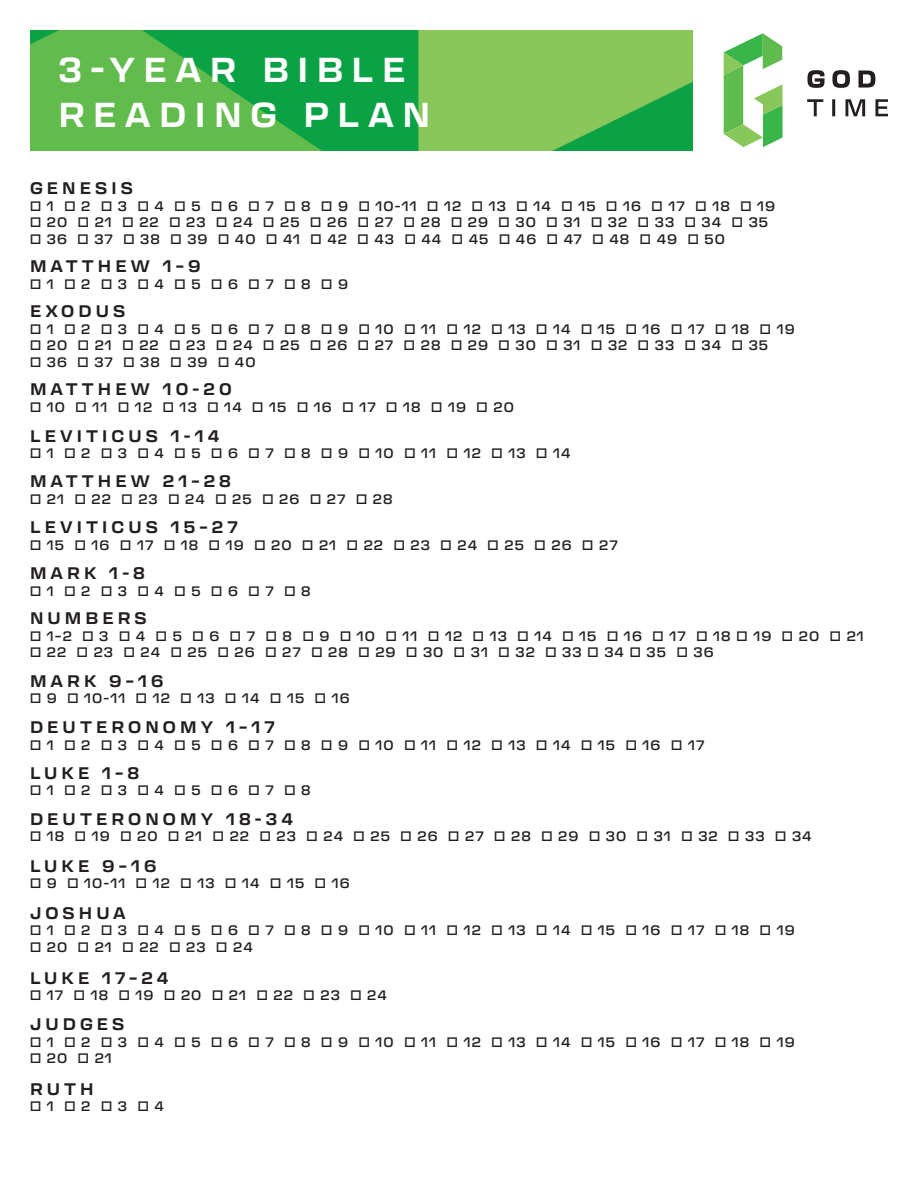
<style>
.page{position:relative;width:918px;height:1188px;background:#fff}
.page>*{position:absolute;margin:0;border:0;box-sizing:border-box;transform-origin:0 0}
.t1{font:700 34.05px "Transducer";letter-spacing:.25em;color:#fff}
.t2{font:700 16.5px "Transducer";letter-spacing:.25em;color:#231f20}
.t3{font:500 13.5px "Transducer";letter-spacing:.075em;color:#231f20}
</style>
<div class="page">
<img style="left:30px;top:30px;width:663px;height:120px">
<svg style="left:807px;top:70px;width:18px;height:18px"></svg>
<svg style="left:832px;top:70px;width:18px;height:18px"></svg>
<svg style="left:858px;top:71px;width:17px;height:17px"></svg>
<svg style="left:807px;top:99px;width:16px;height:17px"></svg>
<svg style="left:832px;top:99px;width:3px;height:17px"></svg>
<svg style="left:845px;top:99px;width:20px;height:17px"></svg>
<svg style="left:875px;top:99px;width:13px;height:17px"></svg>
<svg style="left:724px;top:33px;width:59px;height:114px"></svg>
<p class="t1" style="left:59px;top:46px;width:348px">3-YEAR BIBLE</p>
<p class="t1" style="left:59px;top:90px;width:373px">READING PLAN</p>
<p class="t2" style="left:30px;top:177px;width:104px">GENESIS</p>
<p class="t3" style="left:30px;top:197px;width:747px">□ 1 □ 2 □ 3 □ 4 □ 5 □ 6 □ 7 □ 8 □ 9 □ 10-11 □ 12 □ 13 □ 14 □ 15 □ 16 □ 17 □ 18 □ 19</p>
<p class="t3" style="left:30px;top:213px;width:740px">□ 20 □ 21 □ 22 □ 23 □ 24 □ 25 □ 26 □ 27 □ 28 □ 29 □ 30 □ 31 □ 32 □ 33 □ 34 □ 35</p>
<p class="t3" style="left:30px;top:230px;width:697px">□ 36 □ 37 □ 38 □ 39 □ 40 □ 41 □ 42 □ 43 □ 44 □ 45 □ 46 □ 47 □ 48 □ 49 □ 50</p>
<p class="t2" style="left:30px;top:255px;width:172px">MATTHEW 1–9</p>
<p class="t3" style="left:30px;top:275px;width:320px">□ 1 □ 2 □ 3 □ 4 □ 5 □ 6 □ 7 □ 8 □ 9</p>
<p class="t2" style="left:30px;top:300px;width:97px">EXODUS</p>
<p class="t3" style="left:30px;top:320px;width:766px">□ 1 □ 2 □ 3 □ 4 □ 5 □ 6 □ 7 □ 8 □ 9 □ 10 □ 11 □ 12 □ 13 □ 14 □ 15 □ 16 □ 17 □ 18 □ 19</p>
<p class="t3" style="left:30px;top:336px;width:740px">□ 20 □ 21 □ 22 □ 23 □ 24 □ 25 □ 26 □ 27 □ 28 □ 29 □ 30 □ 31 □ 32 □ 33 □ 34 □ 35</p>
<p class="t3" style="left:30px;top:353px;width:227px">□ 36 □ 37 □ 38 □ 39 □ 40</p>
<p class="t2" style="left:30px;top:378px;width:203px">MATTHEW 10-20</p>
<p class="t3" style="left:30px;top:398px;width:485px">□ 10 □ 11 □ 12 □ 13 □ 14 □ 15 □ 16 □ 17 □ 18 □ 19 □ 20</p>
<p class="t2" style="left:30px;top:424px;width:191px">LEVITICUS 1-14</p>
<p class="t3" style="left:30px;top:444px;width:542px">□ 1 □ 2 □ 3 □ 4 □ 5 □ 6 □ 7 □ 8 □ 9 □ 10 □ 11 □ 12 □ 13 □ 14</p>
<p class="t2" style="left:30px;top:470px;width:203px">MATTHEW 21–28</p>
<p class="t3" style="left:30px;top:490px;width:364px">□ 21 □ 22 □ 23 □ 24 □ 25 □ 26 □ 27 □ 28</p>
<p class="t2" style="left:30px;top:516px;width:209px">LEVITICUS 15–27</p>
<p class="t3" style="left:30px;top:536px;width:589px">□ 15 □ 16 □ 17 □ 18 □ 19 □ 20 □ 21 □ 22 □ 23 □ 24 □ 25 □ 26 □ 27</p>
<p class="t2" style="left:30px;top:561px;width:117px">MARK 1-8</p>
<p class="t3" style="left:30px;top:581px;width:282px">□ 1 □ 2 □ 3 □ 4 □ 5 □ 6 □ 7 □ 8</p>
<p class="t2" style="left:30px;top:606px;width:118px">NUMBERS</p>
<p class="t3" style="left:30px;top:626px;width:835px">□ 1–2 □ 3 □ 4 □ 5 □ 6 □ 7 □ 8 □ 9 □ 10 □ 11 □ 12 □ 13 □ 14 □ 15 □ 16 □ 17 □ 18 □ 19 □ 20 □ 21</p>
<p class="t3" style="left:30px;top:643px;width:685px">□ 22 □ 23 □ 24 □ 25 □ 26 □ 27 □ 28 □ 29 □ 30 □ 31 □ 32 □ 33 □ 34 □ 35 □ 36</p>
<p class="t2" style="left:30px;top:669px;width:135px">MARK 9–16</p>
<p class="t3" style="left:30px;top:689px;width:321px">□ 9 □ 10-11 □ 12 □ 13 □ 14 □ 15 □ 16</p>
<p class="t2" style="left:30px;top:716px;width:246px">DEUTERONOMY 1–17</p>
<p class="t3" style="left:30px;top:736px;width:676px">□ 1 □ 2 □ 3 □ 4 □ 5 □ 6 □ 7 □ 8 □ 9 □ 10 □ 11 □ 12 □ 13 □ 14 □ 15 □ 16 □ 17</p>
<p class="t2" style="left:30px;top:761px;width:111px">LUKE 1–8</p>
<p class="t3" style="left:30px;top:781px;width:282px">□ 1 □ 2 □ 3 □ 4 □ 5 □ 6 □ 7 □ 8</p>
<p class="t2" style="left:30px;top:807px;width:265px">DEUTERONOMY 18-34</p>
<p class="t3" style="left:30px;top:827px;width:783px">□ 18 □ 19 □ 20 □ 21 □ 22 □ 23 □ 24 □ 25 □ 26 □ 27 □ 28 □ 29 □ 30 □ 31 □ 32 □ 33 □ 34</p>
<p class="t2" style="left:30px;top:854px;width:128px">LUKE 9–16</p>
<p class="t3" style="left:30px;top:874px;width:321px">□ 9 □ 10-11 □ 12 □ 13 □ 14 □ 15 □ 16</p>
<p class="t2" style="left:30px;top:901px;width:97px">JOSHUA</p>
<p class="t3" style="left:30px;top:921px;width:766px">□ 1 □ 2 □ 3 □ 4 □ 5 □ 6 □ 7 □ 8 □ 9 □ 10 □ 11 □ 12 □ 13 □ 14 □ 15 □ 16 □ 17 □ 18 □ 19</p>
<p class="t3" style="left:30px;top:938px;width:224px">□ 20 □ 21 □ 22 □ 23 □ 24</p>
<p class="t2" style="left:30px;top:966px;width:140px">LUKE 17–24</p>
<p class="t3" style="left:30px;top:986px;width:358px">□ 17 □ 18 □ 19 □ 20 □ 21 □ 22 □ 23 □ 24</p>
<p class="t2" style="left:30px;top:1013px;width:96px">JUDGES</p>
<p class="t3" style="left:30px;top:1033px;width:766px">□ 1 □ 2 □ 3 □ 4 □ 5 □ 6 □ 7 □ 8 □ 9 □ 10 □ 11 □ 12 □ 13 □ 14 □ 15 □ 16 □ 17 □ 18 □ 19</p>
<p class="t3" style="left:30px;top:1049px;width:83px">□ 20 □ 21</p>
<p class="t2" style="left:30px;top:1077px;width:65px">RUTH</p>
<p class="t3" style="left:30px;top:1097px;width:135px">□ 1 □ 2 □ 3 □ 4</p>
</div>
